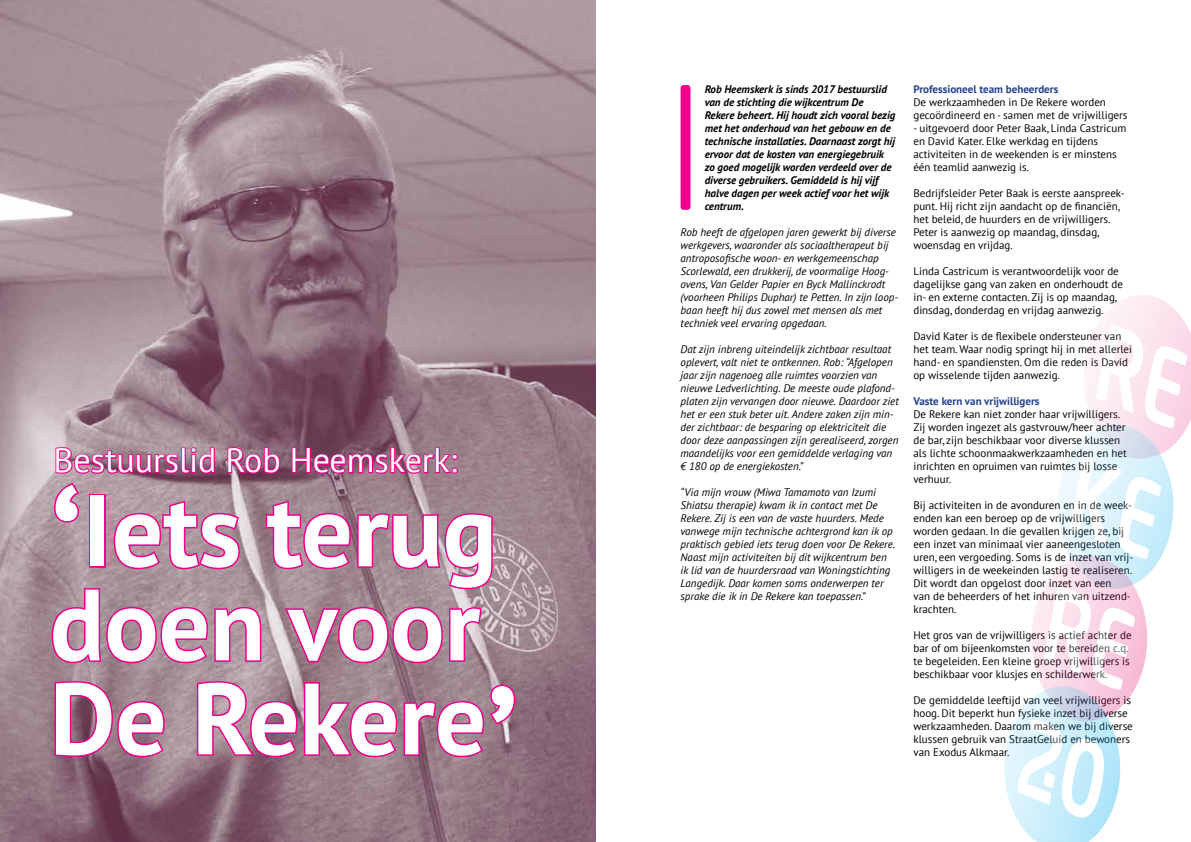
<style>
.page{position:relative;width:1191px;height:842px;background:#fff}
.page>*{position:absolute;margin:0;border:0;box-sizing:border-box;transform-origin:0 0}
.t1{font:700 101px/94px "PT Sans";color:#fff}
.t2{font:34px "PT Sans";color:#fff}
.t3{font:11px/13px "PT Sans";color:#000}
.t4{font:italic 11px/13px "PT Sans";color:#000}
.t5{font:italic 700 11px/13px "PT Sans";color:#000}
.t6{font:700 11px "PT Sans";color:#25408f}
.s1{font-size:148.6px}
</style>
<div class="page">
<img style="left:0;top:0;width:595px;height:842px">
<svg style="left:54px;top:446px;width:163px;height:29px;background:#bb508d"></svg>
<svg style="left:226px;top:446px;width:55px;height:29px;background:#b13d7f"></svg>
<svg style="left:291px;top:446px;width:168px;height:29px;background:#ad407d"></svg>
<svg style="left:50px;top:481px;width:445px;height:184px;background:#b27b97"></svg>
<svg style="left:53px;top:680px;width:113px;height:79px;background:#a55d83"></svg>
<svg style="left:195px;top:679px;width:322px;height:80px;background:#ad698d"></svg>
<div style="left:680px;top:85px;width:10px;height:125px;background:#ec008c;border-radius:3px"></div>
<svg style="left:1004px;top:295px;width:187px;height:547px"></svg>
<h2 class="t2" style="left:54px;top:438px;width:405px">Bestuurslid Rob Heemskerk:</h2>
<h1 class="t1" style="left:50px;top:482px;width:471px"><span class="s1">‘</span>Iets terug doen voor<br>De Rekere<span class="s1">’</span></h1>
<p class="t5" style="left:704px;top:83px;width:192px">Rob Heemskerk is sinds 2017 bestuurslid van de stichting die wijkcentrum De Rekere beheert. Hij houdt zich vooral bezig met het onderhoud van het gebouw en de technische installaties. Daarnaast zorgt hij ervoor dat de kosten van energiegebruik zo goed mogelijk worden verdeeld over de diverse gebruikers. Gemiddeld is hij vijf halve dagen per week actief voor het wijk centrum.</p>
<p class="t4" style="left:680px;top:226px;width:219px">Rob heeft de afgelopen jaren gewerkt bij diverse werkgevers, waaronder als sociaaltherapeut bij antroposofische woon- en werkgemeenschap Scorlewald, een drukkerij, de voormalige Hoog&shy;ovens, Van Gelder Papier en Byck Mallinckrodt (voorheen Philips Duphar) te Petten. In zijn loop&shy;baan heeft hij dus zowel met mensen als met techniek veel ervaring opgedaan.</p>
<p class="t4" style="left:680px;top:343px;width:220px">Dat zijn inbreng uiteindelijk zichtbaar resultaat oplevert, valt niet te ontkennen. Rob: “Afgelopen jaar zijn nagenoeg alle ruimtes voorzien van nieuwe Ledverlichting. De meeste oude plafond&shy;platen zijn vervangen door nieuwe. Daardoor ziet het er een stuk beter uit. Andere zaken zijn min&shy;der zichtbaar: de besparing op elektriciteit die door deze aanpassingen zijn gerealiseerd, zorgen maandelijks voor een gemiddelde verlaging van € 180 op de energiekosten.”</p>
<p class="t4" style="left:680px;top:486px;width:216px">“Via mijn vrouw (Miwa Tamamoto van Izumi Shiatsu therapie) kwam ik in contact met De Rekere. Zij is een van de vaste huurders. Mede vanwege mijn technische achtergrond kan ik op praktisch gebied iets terug doen voor De Rekere.<br>Naast mijn activiteiten bij dit wijkcentrum ben ik lid van de huurdersraad van Woningstichting Langedijk. Daar komen soms onderwerpen ter sprake die ik in De Rekere kan toepassen.”</p>
<p class="t6" style="left:913px;top:82px;width:146px">Professioneel team beheerders</p>
<p class="t3" style="left:913px;top:96px;width:216px">De werkzaamheden in De Rekere worden gecoördineerd en - samen met de vrijwilligers</p>
<p class="t3" style="left:913px;top:122px;width:214px">- uitgevoerd door Peter Baak, Linda Castricum en David Kater. Elke werkdag en tijdens activiteiten in de weekenden is er minstens één teamlid aanwezig is.</p>
<p class="t3" style="left:913px;top:187px;width:213px">Bedrijfsleider Peter Baak is eerste aanspreek&shy;punt. Hij richt zijn aandacht op de financiën, het beleid, de huurders en de vrijwilligers.<br>Peter is aanwezig op maandag, dinsdag, woensdag en vrijdag.</p>
<p class="t3" style="left:913px;top:265px;width:211px">Linda Castricum is verantwoordelijk voor de dagelijkse gang van zaken en onderhoudt de in- en externe contacten. Zij is op maandag, dinsdag, donderdag en vrijdag aanwezig.</p>
<p class="t3" style="left:913px;top:330px;width:220px">David Kater is de flexibele ondersteuner van het team. Waar nodig springt hij in met allerlei hand- en spandiensten. Om die reden is David op wisselende tijden aanwezig.</p>
<p class="t6" style="left:913px;top:394px;width:128px">Vaste kern van vrijwilligers</p>
<p class="t3" style="left:913px;top:408px;width:215px">De Rekere kan niet zonder haar vrijwilligers.<br>Zij worden ingezet als gastvrouw/heer achter de bar, zijn beschikbaar voor diverse klussen als lichte schoonmaakwerkzaamheden en het inrichten en opruimen van ruimtes bij losse verhuur.</p>
<p class="t3" style="left:913px;top:499px;width:221px">Bij activiteiten in de avonduren en in de week&shy;enden kan een beroep op de vrijwilligers worden gedaan. In die gevallen krijgen ze, bij een inzet van minimaal vier aaneengesloten uren, een vergoeding. Soms is de inzet van vrij&shy;willigers in de weekeinden lastig te realiseren.<br>Dit wordt dan opgelost door inzet van een<br>van de beheerders of het inhuren van uitzend&shy;krachten.</p>
<p class="t3" style="left:913px;top:629px;width:220px">Het gros van de vrijwilligers is actief achter de bar of om bijeenkomsten voor te bereiden c.q. te begeleiden. Een kleine groep vrijwilligers is beschikbaar voor klusjes en schilderwerk.</p>
<p class="t3" style="left:913px;top:694px;width:221px">De gemiddelde leeftijd van veel vrijwilligers is hoog. Dit beperkt hun fysieke inzet bij diverse werkzaamheden. Daarom maken we bij diverse klussen gebruik van StraatGeluid en bewoners van Exodus Alkmaar.</p>
</div>
